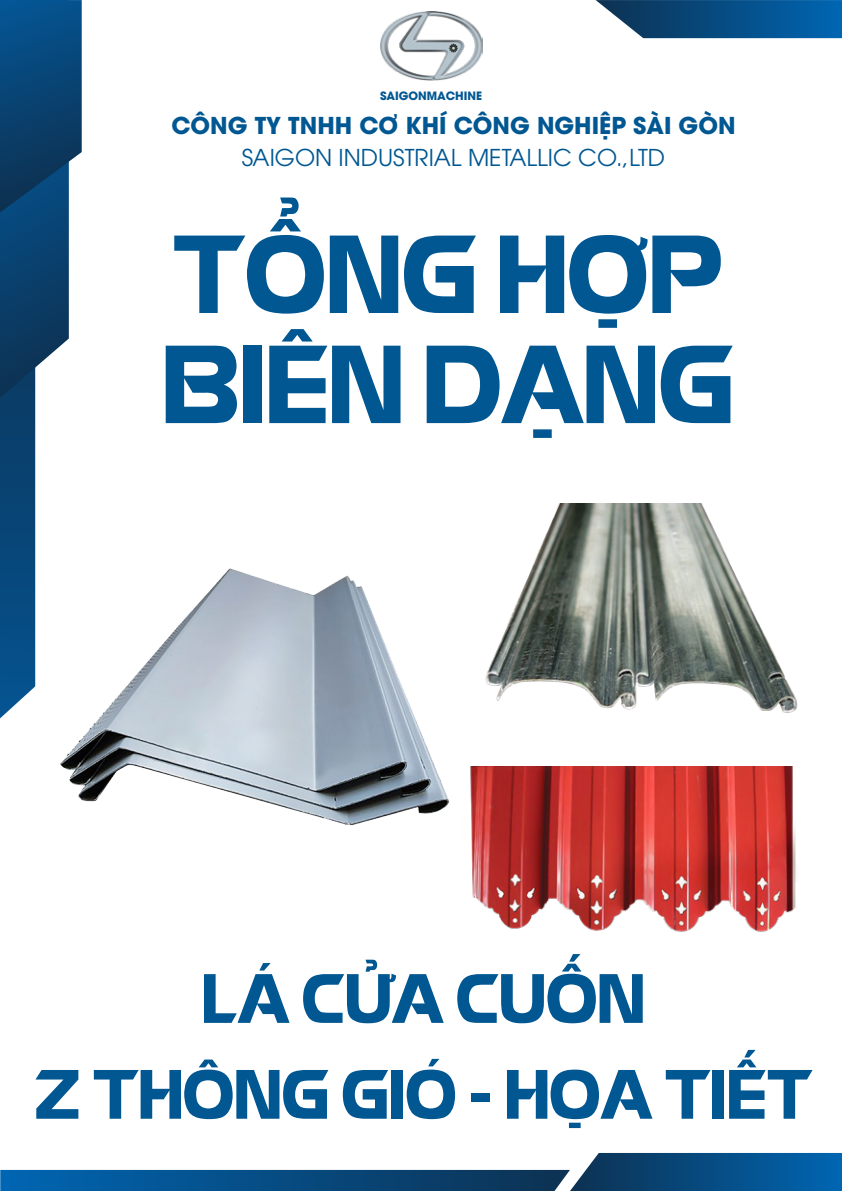
<style>
.page{position:relative;width:842px;height:1191px;background:#fff}
.page>*{position:absolute;margin:0;border:0;box-sizing:border-box;transform-origin:0 0}
.t1{font:108px/110px "UTM Eremitage";color:#005792}
.t2{font:68px/95.8px "UTM Eremitage";color:#005792;text-align:center}
.t3{font:700 23.2px "UTM Avo";color:#005792}
.t4{font:23.2px "UTM Avo";color:#005792}
.t5{font:700 11.4px "UTM Avo";color:#005792}
</style>
<div class="page">
<svg style="left:0;top:0;width:82px;height:718px"></svg>
<svg style="left:596px;top:0;width:246px;height:38px;background:#1e5e91"></svg>
<img style="left:380px;top:12px;width:102px;height:68px">
<svg style="left:0;top:1153px;width:842px;height:38px"></svg>
<img style="left:55px;top:516px;width:395px;height:309px">
<img style="left:485px;top:503px;width:313px;height:210px">
<img style="left:470px;top:766px;width:326px;height:166px">
<p class="t5" style="left:380px;top:86px;width:103px">SAIGONMACHINE</p>
<p class="t3" style="left:171px;top:106px;width:566px">CÔNG TY TNHH CƠ KHÍ CÔNG NGHIỆP SÀI GÒN</p>
<p class="t4" style="left:242px;top:139px;width:425px">SAIGON INDUSTRIAL METALLIC CO.,LTD</p>
<h1 class="t1" style="left:159px;top:212px;width:573px">TỔNG HỢP<br>BIÊN DẠNG</h1>
<h2 class="t2" style="left:33px;top:946px;width:779px">LÁ CỬA CUỐN<br>Z THÔNG GIÓ - HỌA TIẾT</h2>
</div>
